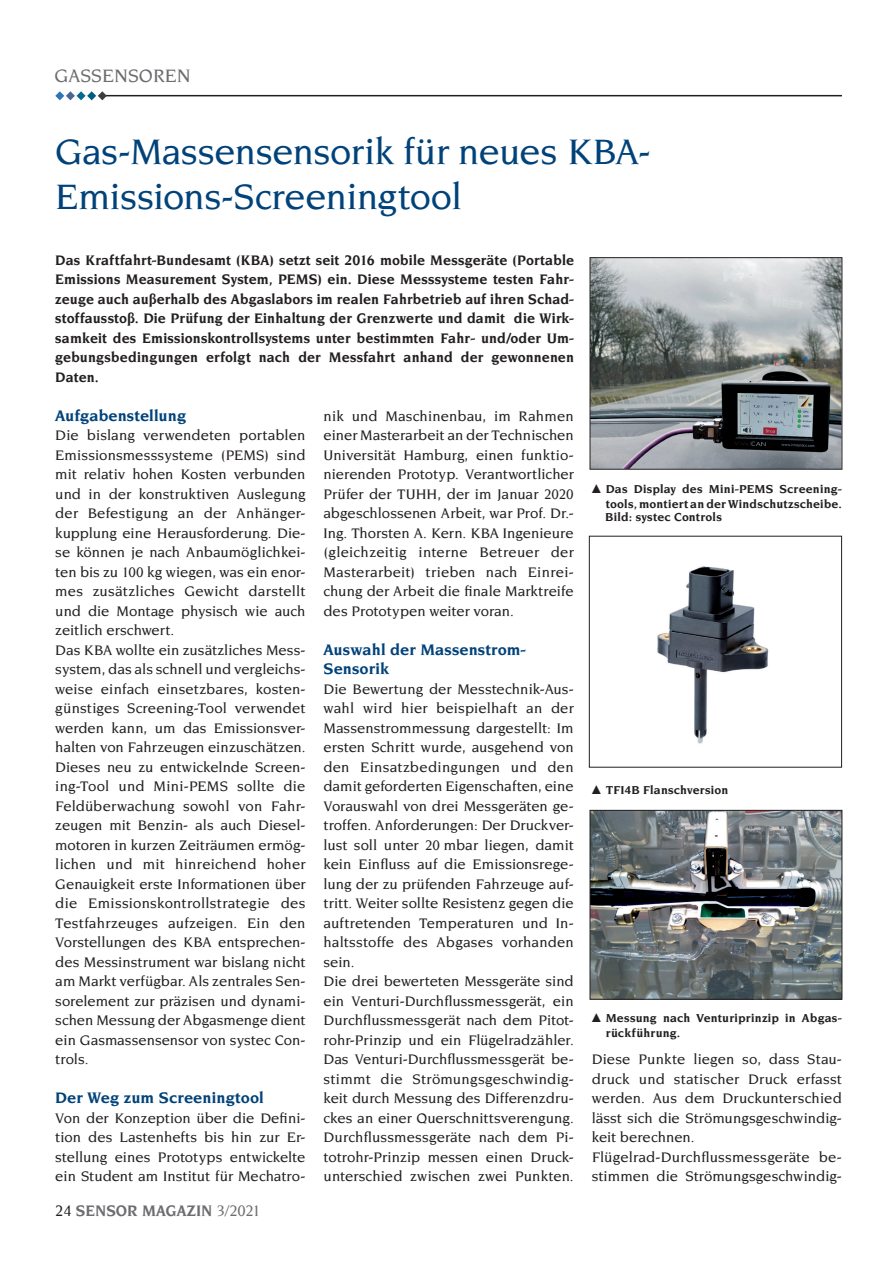
<style>
.page{position:relative;width:893px;height:1263px;background:#fff}
.page>*{position:absolute;margin:0;border:0;box-sizing:border-box;transform-origin:0 0}
.t1{font:500 38.25px/45px "Novarese Std";letter-spacing:-.01em;color:#004279}
.t2{font:500 19.5px "Novarese Std";color:#6c6d70}
.t3{font:700 16.5px/19.5px "Novarese Std";letter-spacing:.005em;color:#004279}
.t4{font:700 16.5px "Novarese Std";color:#6c6d70;scale:.95 1}
.t5{font:500 15px/19.5px "Novarese Std";letter-spacing:.005em;color:#231f20}
.t6{font:700 15px/19.5px "Novarese Std";letter-spacing:.005em;color:#231f20;text-align:justify;scale:.96 1}
.t7{font:700 12.45px/15px "Novarese Std";letter-spacing:.015em;color:#231f20;text-align:right}
.s1{font-weight:500;color:#231f20}
.s2{font-weight:500}
.s3{font-family:"Arial";font-weight:400;font-size:12.75px}
</style>
<div class="page">
<hr style="left:101px;top:95px;width:741px;height:1px;background:#231f20">
<svg style="left:55px;top:91px;width:52px;height:9px"></svg>
<img style="left:592px;top:259px;width:248px;height:209px">
<div style="left:590px;top:257px;width:252px;height:213px;border:1px solid #231f20"></div>
<img style="left:657px;top:566px;width:112px;height:178px">
<div style="left:589px;top:536px;width:253px;height:231px;border:1px solid #231f20"></div>
<img style="left:592px;top:812px;width:248px;height:185px">
<div style="left:590px;top:810px;width:252px;height:189px;border:1px solid #231f20"></div>
<h2 class="t2" style="left:54px;top:65px;width:138px">GASSENSOREN</h2>
<h1 class="t1" style="left:55px;top:129px;width:597px">Gas-Massensensorik für neues KBA-<br>Emissions-Screeningtool</h1>
<p class="t6" style="left:55px;top:250px;width:542px">Das Kraftfahrt-Bundesamt (KBA) setzt seit 2016 mobile Messgeräte (Portable Emissions Measurement System, PEMS) ein. Diese Messsysteme testen Fahr&shy;zeuge auch außerhalb des Abgaslabors im realen Fahrbetrieb auf ihren Schad&shy;stoffausstoß. Die Prüfung der Einhaltung der Grenzwerte und damit die Wirk&shy;samkeit des Emissionskontrollsystems unter bestimmten Fahr- und/oder Um&shy;gebungsbedingungen erfolgt nach der Messfahrt anhand der gewonnenen Daten.</p>
<p class="t3" style="left:55px;top:405px;width:132px">Aufgabenstellung</p>
<p class="t5" style="left:55px;top:425px;width:252px">Die bislang verwendeten portablen Emissionsmesssysteme (PEMS) sind mit relativ hohen Kosten verbunden und in der konstruktiven Auslegung der Befestigung an der Anhänger&shy;kupplung eine Herausforderung. Die&shy;se können je nach Anbaumöglichkei&shy;ten bis zu 100 kg wiegen, was ein enor&shy;mes zusätzliches Gewicht darstellt und die Montage physisch wie auch zeitlich erschwert.<br>Das KBA wollte ein zusätzliches Mess&shy;system, das als schnell und vergleichs&shy;weise einfach einsetzbares, kosten&shy;günstiges Screening-Tool verwendet werden kann, um das Emissionsver&shy;halten von Fahrzeugen einzuschätzen.<br>Dieses neu zu entwickelnde Screen&shy;ing-Tool und Mini-PEMS sollte die Feldüberwachung sowohl von Fahr&shy;zeugen mit Benzin- als auch Diesel&shy;motoren in kurzen Zeiträumen ermög&shy;lichen und mit hinreichend hoher Genauigkeit erste Informationen über die Emissionskontrollstrategie des Testfahrzeuges aufzeigen. Ein den Vorstellungen des KBA entsprechen&shy;des Messinstrument war bislang nicht am Markt verfügbar. Als zentrales Sen&shy;sorelement zur präzisen und dynami&shy;schen Messung der Abgasmenge dient ein Gasmassensensor von systec Con&shy;trols.</p>
<p class="t3" style="left:55px;top:1088px;width:210px">Der Weg zum Screeningtool</p>
<p class="t5" style="left:55px;top:1108px;width:252px;text-align:justify">Von der Konzeption über die Defini&shy;tion des Lastenhefts bis hin zur Er&shy;stellung eines Prototyps entwickelte ein Student am Institut für Mechatro-</p>
<p class="t4" style="left:55px;top:1201px;width:218px"><span class="s1">24</span> SENSOR MAGAZIN <span class="s2">3/2021</span></p>
<p class="t5" style="left:323px;top:406px;width:252px;text-align:justify">nik und Maschinenbau, im Rahmen einer Masterarbeit an der Technischen Universität Hamburg, einen funktio&shy;nierenden Prototyp. Verantwortlicher Prüfer der TUHH, der im Januar 2020 abgeschlossenen Arbeit, war Prof. Dr.- Ing. Thorsten A. Kern. KBA Ingenieure (gleichzeitig interne Betreuer der Masterarbeit) trieben nach Einrei&shy;chung der Arbeit die finale Marktreife des Prototypen weiter voran.</p>
<p class="t3" style="left:323px;top:639px;width:204px">Auswahl der Massenstrom-<br>Sensorik</p>
<p class="t5" style="left:323px;top:679px;width:252px">Die Bewertung der Messtechnik-Aus&shy;wahl wird hier beispielhaft an der Massenstrommessung dargestellt: Im ersten Schritt wurde, ausgehend von den Einsatzbedingungen und den damit geforderten Eigenschaften, eine Vorauswahl von drei Messgeräten ge&shy;troffen. Anforderungen: Der Druckver&shy;lust soll unter 20 mbar liegen, damit kein Einfluss auf die Emissionsrege&shy;lung der zu prüfenden Fahrzeuge auf&shy;tritt. Weiter sollte Resistenz gegen die auftretenden Temperaturen und In&shy;haltsstoffe des Abgases vorhanden sein.<br>Die drei bewerteten Messgeräte sind ein Venturi-Durchflussmessgerät, ein Durchflussmessgerät nach dem Pitot&shy;rohr-Prinzip und ein Flügelradzähler.<br>Das Venturi-Durchflussmessgerät be&shy;stimmt die Strömungsgeschwindig&shy;keit durch Messung des Differenzdru&shy;ckes an einer Querschnittsverengung.<br>Durchflussmessgeräte nach dem Pi&shy;totrohr-Prinzip messen einen Druck&shy;unterschied zwischen zwei Punkten.</p>
<p class="t7" style="left:590px;top:481px;width:253px"><span class="s3">▲</span> Das Display des Mini-PEMS Screening&shy;tools, montiert an der Windschutzscheibe.</p>
<p class="t7" style="left:605px;top:510px;width:118px">Bild: systec Controls</p>
<p class="t7" style="left:590px;top:782px;width:140px"><span class="s3">▲</span> TFI4B Flanschversion</p>
<p class="t7" style="left:606px;top:1010px;width:238px;text-align:left;text-indent:-16px"><span class="s3">▲</span> Messung nach Venturiprinzip in Abgas&shy;rückführung.</p>
<p class="t5" style="left:592px;top:1049px;width:252px">Diese Punkte liegen so, dass Stau&shy;druck und statischer Druck erfasst werden. Aus dem Druckunterschied lässt sich die Strömungsgeschwindig&shy;keit berechnen.<br>Flügelrad-Durchflussmessgeräte be&shy;stimmen die Strömungsgeschwindig-</p>
</div>
